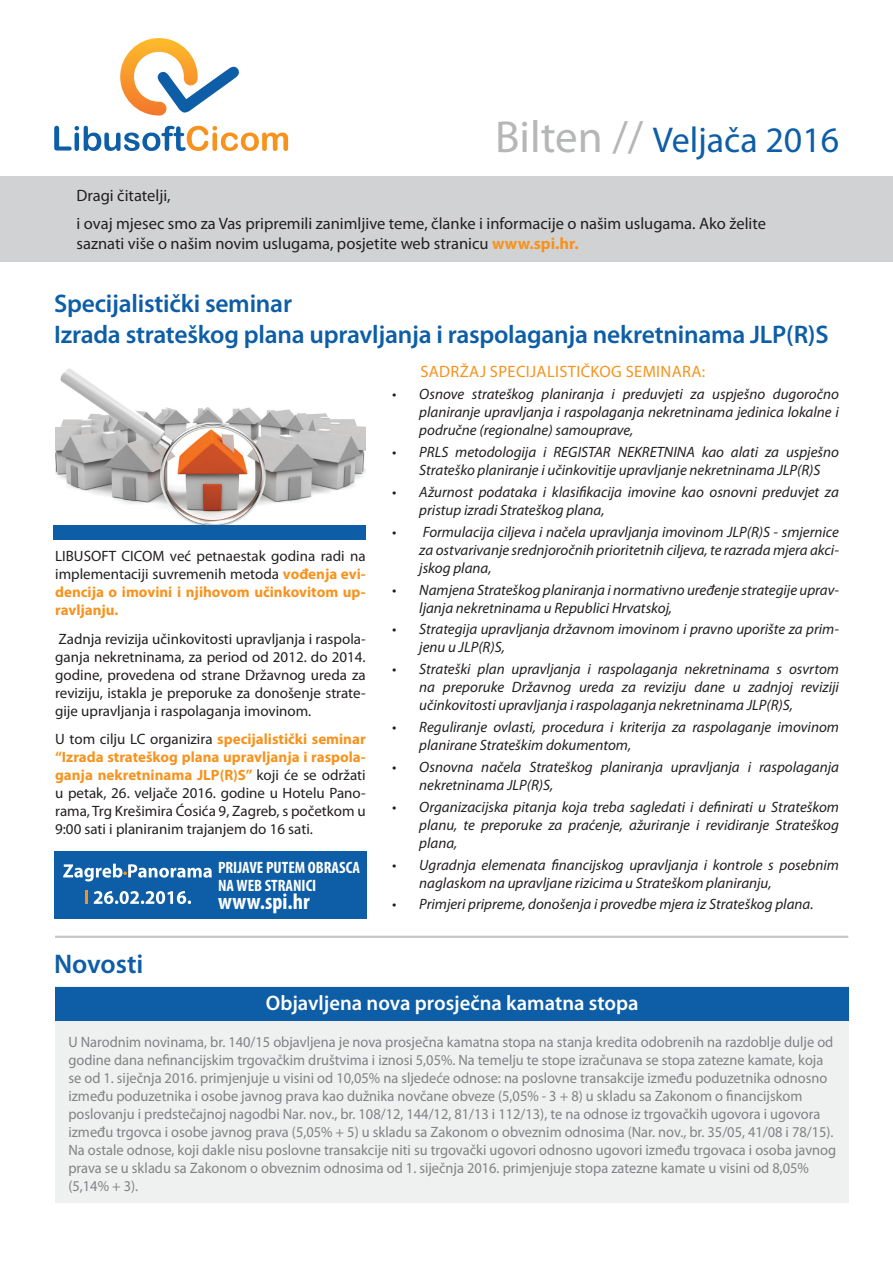
<style>
.page{position:relative;width:893px;height:1263px;background:#fff}
.page>*{position:absolute;margin:0;border:0;box-sizing:border-box;transform-origin:0 0}
.t1{font:36px "Myriad Pro";color:#0d5ea6}
.t2{font:600 27px "Myriad Pro";color:#0d5ea6}
.podnaslov{font:600 25.5px "Myriad Pro";letter-spacing:-.01em;color:#0d5ea6}
.t3{font:700 condensed 22.5px "Myriad Pro";color:#fff}
.podnaslov-2{font:600 21px "Myriad Pro";color:#fff}
.t4{font:16.5px/19.8px "Myriad Pro";color:#231f20}
.t5{font:16.5px "Myriad Pro";letter-spacing:.02em;color:#f7931d}
.t6{font:700 condensed 16.5px/18px "Myriad Pro";color:#fff}
.t7{font:italic 15px/18px "Myriad Pro";color:#231f20}
.Stil_teksta{font:15px/18px "Myriad Pro";color:#808285;scale:.96 1}
.t8{font:15px/18px "Myriad Pro";color:#231f20;text-align:justify}
.s1{font-size:45px;color:#b5b6b6}
.s2{font-weight:700;color:#f7931d}
</style>
<div class="page">
<div style="left:55px;top:986px;width:793px;height:217px;background:#eef1ef"></div>
<div style="left:0;top:176px;width:893px;height:85px;background:#d1d2d4"></div>
<img style="left:55px;top:368px;width:311px;height:157px">
<svg style="left:54px;top:126px;width:234px;height:25px"></svg>
<svg style="left:120px;top:38px;width:119px;height:78px"></svg>
<div style="left:53px;top:525px;width:313px;height:14px;background:#0d5ea6"></div>
<div style="left:54px;top:852px;width:313px;height:67px;background:#0d5ea6"></div>
<hr style="left:55px;top:936px;width:793px;height:2px;background:#c7c7c6">
<div style="left:55px;top:986px;width:793px;height:34px;background:#0d5ea6"></div>
<svg style="left:94px;top:891px;width:97px;height:13px"></svg>
<svg style="left:85px;top:891px;width:3px;height:13px"></svg>
<svg style="left:63px;top:864px;width:149px;height:17px"></svg>
<p class="t1" style="left:495px;top:118px;width:346px"><span class="s1">Bilten //</span> Veljača 2016</p>
<p class="t4" style="left:77px;top:185px;width:96px">Dragi čitatelji,</p>
<p class="t4" style="left:77px;top:214px;width:691px">i ovaj mjesec smo za Vas pripremili zanimljive teme, članke i informacije o našim uslugama. Ako želite saznati više o našim novim uslugama, posjetite web stranicu <span class="s2">www.spi.hr.</span></p>
<p class="podnaslov" style="left:54px;top:287px;width:239px">Specijalistički seminar</p>
<p class="podnaslov" style="left:54px;top:318px;width:776px">Izrada strateškog plana upravljanja i raspolaganja nekretninama JLP(R)S</p>
<p class="t8" style="left:55px;top:547px;width:312px">LIBUSOFT CICOM već petnaestak godina radi na implementaciji suvremenih metoda <span class="s2">vođenja evi&shy;dencija o imovini i njihovom učinkovitom up&shy;ravljanju.</span></p>
<p class="t8" style="left:55px;top:629px;width:312px">Zadnja revizija učinkovitosti upravljanja i raspola&shy;ganja nekretninama, za period od 2012. do 2014. godine, provedena od strane Državnog ureda za reviziju, istakla je preporuke za donošenje strate&shy;gije upravljanja i raspolaganja imovinom.</p>
<p class="t8" style="left:55px;top:730px;width:312px">U tom cilju LC organizira <span class="s2">specijalistički seminar “Izrada strateškog plana upravljanja i raspola&shy;ganja nekretninama JLP(R)S”</span> koji će se održati u petak, 26. veljače 2016. godine u Hotelu Pano&shy;rama, Trg Krešimira Ćosića 9, Zagreb, s početkom u 9:00 sati i planiranim trajanjem do 16 sati.</p>
<p class="t2" style="left:54px;top:946px;width:91px">Novosti</p>
<p class="t6" style="left:218px;top:858px;width:144px">PRIJAVE PUTEM OBRASCA<br>NA WEB STRANICI</p>
<p class="t3" style="left:218px;top:888px;width:93px">www.spi.hr</p>
<p class="t5" style="left:420px;top:362px;width:286px">SADRŽAJ SPECIJALISTIČKOG SEMINARA:</p>
<p class="t7" style="left:419px;top:385px;width:421px;text-align:justify;text-indent:-27px">• Osnove strateškog planiranja i preduvjeti za uspješno dugoročno planiranje upravljanja i raspolaganja nekretninama jedinica lokalne i područne (regionalne) samouprave,</p>
<p class="t7" style="left:392px;top:443px;width:448px;text-align:center">• PRLS metodologija i REGISTAR NEKRETNINA kao alati za uspješno<br>Strateško planiranje i učinkovitije upravljanje nekretninama JLP(R)S</p>
<p class="t7" style="left:419px;top:483px;width:421px;text-indent:-27px">• Ažurnost podataka i klasifikacija imovine kao osnovni preduvjet za pristup izradi Strateškog plana,</p>
<p class="t7" style="left:419px;top:522px;width:421px;text-align:justify;text-indent:-27px">• Formulacija ciljeva i načela upravljanja imovinom JLP(R)S - smjernice za ostvarivanje srednjoročnih prioritetnih ciljeva, te razrada mjera akci&shy;jskog plana,</p>
<p class="t7" style="left:419px;top:580px;width:421px;text-indent:-27px">• Namjena Strateškog planiranja i normativno uređenje strategije uprav&shy;ljanja nekretninama u Republici Hrvatskoj,</p>
<p class="t7" style="left:419px;top:620px;width:421px;text-indent:-27px">• Strategija upravljanja državnom imovinom i pravno uporište za prim&shy;jenu u JLP(R)S,</p>
<p class="t7" style="left:419px;top:660px;width:421px;text-align:justify;text-indent:-27px">• Strateški plan upravljanja i raspolaganja nekretninama s osvrtom na preporuke Državnog ureda za reviziju dane u zadnjoj reviziji učinkovitosti upravljanja i raspolaganja nekretninama JLP(R)S,</p>
<p class="t7" style="left:419px;top:718px;width:421px;text-indent:-27px">• Reguliranje ovlasti, procedura i kriterija za raspolaganje imovinom planirane Strateškim dokumentom,</p>
<p class="t7" style="left:419px;top:757px;width:421px;text-indent:-27px">• Osnovna načela Strateškog planiranja upravljanja i raspolaganja nekretninama JLP(R)S,</p>
<p class="t7" style="left:419px;top:797px;width:421px;text-align:justify;text-indent:-27px">• Organizacijska pitanja koja treba sagledati i definirati u Strateškom planu, te preporuke za praćenje, ažuriranje i revidiranje Strateškog plana,</p>
<p class="t7" style="left:419px;top:855px;width:421px;text-indent:-27px">• Ugradnja elemenata financijskog upravljanja i kontrole s posebnim naglaskom na upravljane rizicima u Strateškom planiranju,</p>
<p class="t7" style="left:392px;top:895px;width:423px">• Primjeri pripreme, donošenja i provedbe mjera iz Strateškog plana.</p>
<p class="podnaslov-2" style="left:266px;top:990px;width:374px">Objavljena nova prosječna kamatna stopa</p>
<p class="Stil_teksta" style="left:68px;top:1032px;width:801px">U Narodnim novinama, br. 140/15 objavljena je nova prosječna kamatna stopa na stanja kredita odobrenih na razdoblje dulje od godine dana nefinancijskim trgovačkim društvima i iznosi 5,05%. Na temelju te stope izračunava se stopa zatezne kamate, koja se od 1. siječnja 2016. primjenjuje u visini od 10,05% na sljedeće odnose: na poslovne transakcije između poduzetnika odnosno između poduzetnika i osobe javnog prava kao dužnika novčane obveze (5,05% - 3 + 8) u skladu sa Zakonom o financijskom poslovanju i predstečajnoj nagodbi Nar. nov., br. 108/12, 144/12, 81/13 i 112/13), te na odnose iz trgovačkih ugovora i ugovora između trgovca i osobe javnog prava (5,05% + 5) u skladu sa Zakonom o obveznim odnosima (Nar. nov., br. 35/05, 41/08 i 78/15).<br>Na ostale odnose, koji dakle nisu poslovne transakcije niti su trgovački ugovori odnosno ugovori između trgovaca i osoba javnog prava se u skladu sa Zakonom o obveznim odnosima od 1. siječnja 2016. primjenjuje stopa zatezne kamate u visini od 8,05% (5,14% + 3).</p>
</div>
